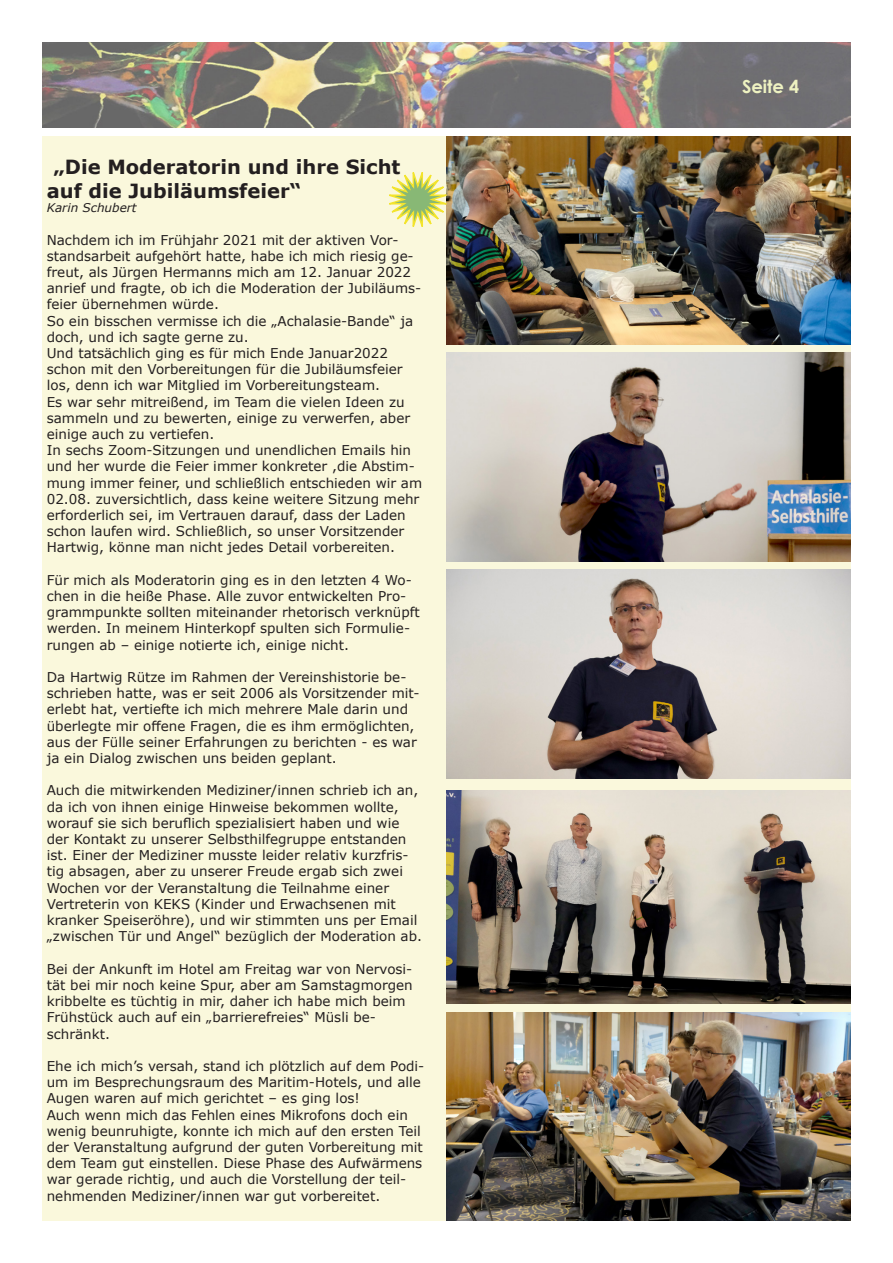
<style>
.page{position:relative;width:893px;height:1263px;background:#fff}
.page>*{position:absolute;margin:0;border:0;box-sizing:border-box;transform-origin:0 0}
.t1{font:700 19.5px/23.4px "Verdana";color:#231f20}
.t2{font:700 18px "Century Gothic";color:#eef2c1}
.t3{font:13.5px/16.2px "Verdana";color:#231f20}
.t4{font:italic 12px "Verdana";color:#231f20}
</style>
<div class="page">
<img style="left:43px;top:43px;width:807px;height:85px">
<div style="left:191px;top:136px;width:659px;height:1084px;background:#faf8dc"></div>
<div style="left:43px;top:136px;width:382px;height:1084px;background:#faf8dc"></div>
<img style="left:446px;top:136px;width:404px;height:208px">
<img style="left:446px;top:1012px;width:404px;height:208px">
<img style="left:446px;top:570px;width:404px;height:208px">
<img style="left:446px;top:791px;width:404px;height:212px">
<img style="left:446px;top:353px;width:404px;height:208px">
<svg style="left:389px;top:163px;width:68px;height:73px"></svg>
<h1 class="t1" style="left:47px;top:155px;width:355px;text-indent:7px">„Die Moderatorin und ihre Sicht auf die Jubiläumsfeier“</h1>
<p class="t4" style="left:47px;top:200px;width:91px">Karin Schubert</p>
<p class="t3" style="left:47px;top:231px;width:377px">Nachdem ich im Frühjahr 2021 mit der aktiven Vor&shy;standsarbeit aufgehört hatte, habe ich mich riesig ge&shy;freut, als Jürgen Hermanns mich am 12. Januar 2022 anrief und fragte, ob ich die Moderation der Jubiläums&shy;feier übernehmen würde.<br>So ein bisschen vermisse ich die „Achalasie-Bande“ ja doch, und ich sagte gerne zu.<br>Und tatsächlich ging es für mich Ende Januar2022 schon mit den Vorbereitungen für die Jubiläumsfeier los, denn ich war Mitglied im Vorbereitungsteam.<br>Es war sehr mitreißend, im Team die vielen Ideen zu sammeln und zu bewerten, einige zu verwerfen, aber einige auch zu vertiefen.<br>In sechs Zoom-Sitzungen und unendlichen Emails hin und her wurde die Feier immer konkreter ,die Abstim&shy;mung immer feiner, und schließlich entschieden wir am 02.08. zuversichtlich, dass keine weitere Sitzung mehr erforderlich sei, im Vertrauen darauf, dass der Laden schon laufen wird. Schließlich, so unser Vorsitzender Hartwig, könne man nicht jedes Detail vorbereiten.</p>
<p class="t3" style="left:47px;top:572px;width:375px">Für mich als Moderatorin ging es in den letzten 4 Wo&shy;chen in die heiße Phase. Alle zuvor entwickelten Pro&shy;grammpunkte sollten miteinander rhetorisch verknüpft werden. In meinem Hinterkopf spulten sich Formulie&shy;rungen ab – einige notierte ich, einige nicht.</p>
<p class="t3" style="left:47px;top:669px;width:374px">Da Hartwig Rütze im Rahmen der Vereinshistorie be&shy;schrieben hatte, was er seit 2006 als Vorsitzender mit&shy;erlebt hat, vertiefte ich mich mehrere Male darin und überlegte mir offene Fragen, die es ihm ermöglichten, aus der Fülle seiner Erfahrungen zu berichten - es war ja ein Dialog zwischen uns beiden geplant.</p>
<p class="t3" style="left:47px;top:782px;width:377px">Auch die mitwirkenden Mediziner/innen schrieb ich an, da ich von ihnen einige Hinweise bekommen wollte, worauf sie sich beruflich spezialisiert haben und wie der Kontakt zu unserer Selbsthilfegruppe entstanden ist. Einer der Mediziner musste leider relativ kurzfris&shy;tig absagen, aber zu unserer Freude ergab sich zwei Wochen vor der Veranstaltung die Teilnahme einer Vertreterin von KEKS (Kinder und Erwachsenen mit kranker Speiseröhre), und wir stimmten uns per Email „zwischen Tür und Angel“ bezüglich der Moderation ab.</p>
<p class="t3" style="left:47px;top:960px;width:367px">Bei der Ankunft im Hotel am Freitag war von Nervosi&shy;tät bei mir noch keine Spur, aber am Samstagmorgen kribbelte es tüchtig in mir, daher ich habe mich beim Frühstück auch auf ein „barrierefreies“ Müsli be&shy;schränkt.</p>
<p class="t3" style="left:47px;top:1058px;width:379px">Ehe ich mich’s versah, stand ich plötzlich auf dem Podi&shy;um im Besprechungsraum des Maritim-Hotels, und alle Augen waren auf mich gerichtet – es ging los!<br>Auch wenn mich das Fehlen eines Mikrofons doch ein wenig beunruhigte, konnte ich mich auf den ersten Teil der Veranstaltung aufgrund der guten Vorbereitung mit dem Team gut einstellen. Diese Phase des Aufwärmens war gerade richtig, und auch die Vorstellung der teil&shy;nehmenden Mediziner/innen war gut vorbereitet.</p>
<h2 class="t2" style="left:742px;top:73px;width:59px">Seite 4</h2>
</div>
